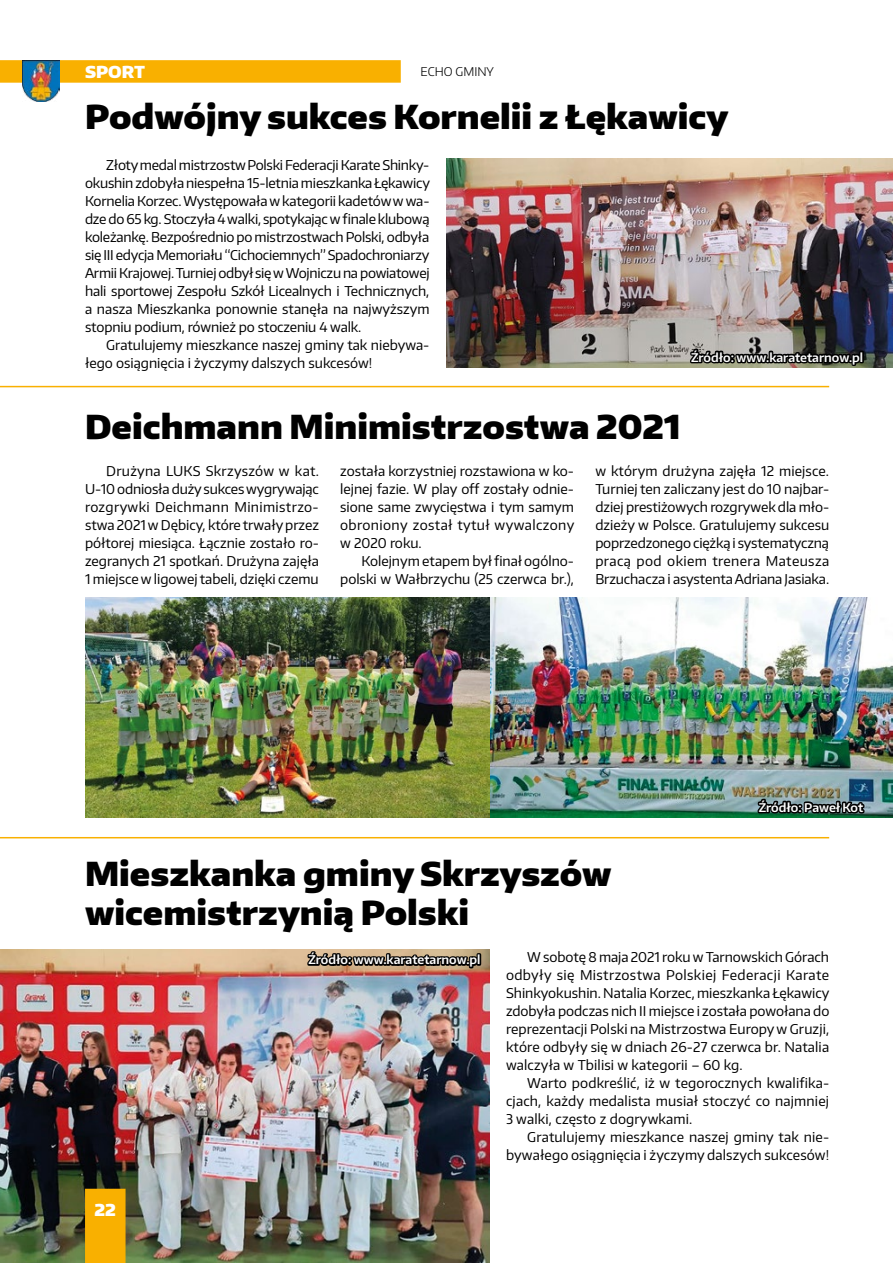
<style>
.page{position:relative;width:893px;height:1263px;background:#fff}
.page>*{position:absolute;margin:0;border:0;box-sizing:border-box;transform-origin:0 0}
.t1{font:900 33px/39.6px "Encode Sans";color:#000}
.t2{font:900 16.5px "Encode Sans";color:#fff}
.t3{font:13.5px/18px "Encode Sans";color:#000;text-align:justify}
.t4{font:600 12px "Encode Sans";color:#fff}
.t5{font:300 12px "Encode Sans";color:#000}
</style>
<div class="page">
<div style="left:0;top:60px;width:401px;height:23px;background:#f9b000"></div>
<img style="left:23px;top:60px;width:37px;height:41px">
<img style="left:0;top:950px;width:489px;height:313px">
<div style="left:85px;top:1189px;width:41px;height:74px;background:#f9b000"></div>
<hr style="left:0;top:386px;width:829px;height:1px;background:#f9b000">
<hr style="left:0;top:837px;width:829px;height:1px;background:#f9b000">
<img style="left:446px;top:158px;width:447px;height:210px">
<svg style="left:688px;top:347px;width:175px;height:41px"></svg>
<div style="left:859px;top:351px;width:5px;height:12px;border:3px solid #000"></div>
<img style="left:306px;top:950px;width:174px;height:68px">
<div style="left:477px;top:953px;width:4px;height:13px;border:3px solid #000"></div>
<img style="left:85px;top:598px;width:808px;height:220px">
<svg style="left:756px;top:797px;width:110px;height:42px"></svg>
<p class="t2" style="left:85px;top:61px;width:62px">SPORT</p>
<p class="t5" style="left:421px;top:63px;width:75px">ECHO GMINY</p>
<h1 class="t1" style="left:85px;top:96px;width:645px">Podwójny sukces Kornelii z Łękawicy</h1>
<p class="t3" style="left:85px;top:155px;width:346px;text-indent:21px">Złoty medal mistrzostw Polski Federacji Karate Shinky&shy;okushin zdobyła niespełna 15-letnia mieszkanka Łękawicy Kornelia Korzec. Występowała w kategorii kadetów w wa&shy;dze do 65 kg. Stoczyła 4 walki, spotykając w finale klubową koleżankę. Bezpośrednio po mistrzostwach Polski, odbyła się III edycja Memoriału “Cichociemnych” Spadochroniarzy Armii Krajowej. Turniej odbył się w Wojniczu na powiatowej hali sportowej Zespołu Szkół Licealnych i Technicznych, a nasza Mieszkanka ponownie stanęła na najwyższym stopniu podium, również po stoczeniu 4 walk.</p>
<p class="t3" style="left:85px;top:335px;width:346px;text-indent:21px">Gratulujemy mieszkance naszej gminy tak niebywa&shy;łego osiągnięcia i życzymy dalszych sukcesów!</p>
<p class="t4" style="left:691px;top:349px;width:174px">Źródło: www.karatetarnow.pl</p>
<h1 class="t1" style="left:85px;top:406px;width:597px">Deichmann Minimistrzostwa 2021</h1>
<p class="t3" style="left:85px;top:461px;width:235px;text-indent:21px">Drużyna LUKS Skrzyszów w kat.<br>U-10 odniosła duży sukces wygrywając rozgrywki Deichmann Minimistrzo&shy;stwa 2021 w Dębicy, które trwały przez półtorej miesiąca. Łącznie zostało ro&shy;zegranych 21 spotkań. Drużyna zajęła 1 miejsce w ligowej tabeli, dzięki czemu</p>
<p class="t3" style="left:340px;top:461px;width:236px">została korzystniej rozstawiona w ko&shy;lejnej fazie. W play off zostały odnie&shy;sione same zwycięstwa i tym samym obroniony został tytuł wywalczony w 2020 roku.</p>
<p class="t3" style="left:340px;top:551px;width:235px;text-align:right">Kolejnym etapem był finał ogólno&shy;polski w Wałbrzychu (25 czerwca br.),</p>
<p class="t3" style="left:595px;top:461px;width:235px">w którym drużyna zajęła 12 miejsce.<br>Turniej ten zaliczany jest do 10 najbar&shy;dziej prestiżowych rozgrywek dla mło&shy;dzieży w Polsce. Gratulujemy sukcesu poprzedzonego ciężką i systematyczną pracą pod okiem trenera Mateusza Brzuchacza i asystenta Adriana Jasiaka.</p>
<p class="t4" style="left:759px;top:799px;width:106px">Źródło: Paweł Kot</p>
<h1 class="t1" style="left:85px;top:852px;width:528px">Mieszkanka gminy Skrzyszów wicemistrzynią Polski</h1>
<p class="t3" style="left:506px;top:947px;width:325px;text-indent:21px">W sobotę 8 maja 2021 roku w Tarnowskich Górach odbyły się Mistrzostwa Polskiej Federacji Karate Shinkyokushin. Natalia Korzec, mieszkanka Łękawicy zdobyła podczas nich II miejsce i została powołana do reprezentacji Polski na Mistrzostwa Europy w Gruzji, które odbyły się w dniach 26-27 czerwca br. Natalia walczyła w Tbilisi w kategorii – 60 kg.</p>
<p class="t3" style="left:506px;top:1073px;width:325px;text-indent:21px">Warto podkreślić, iż w tegorocznych kwalifika&shy;cjach, każdy medalista musiał stoczyć co najmniej 3 walki, często z dogrywkami.</p>
<p class="t3" style="left:506px;top:1127px;width:325px;text-align:right">Gratulujemy mieszkance naszej gminy tak nie&shy;bywałego osiągnięcia i życzymy dalszych sukcesów!</p>
<p class="t4" style="left:308px;top:952px;width:174px">Źródło: www.karatetarnow.pl</p>
<p class="t2" style="left:94px;top:1199px;width:23px">22</p>
</div>
